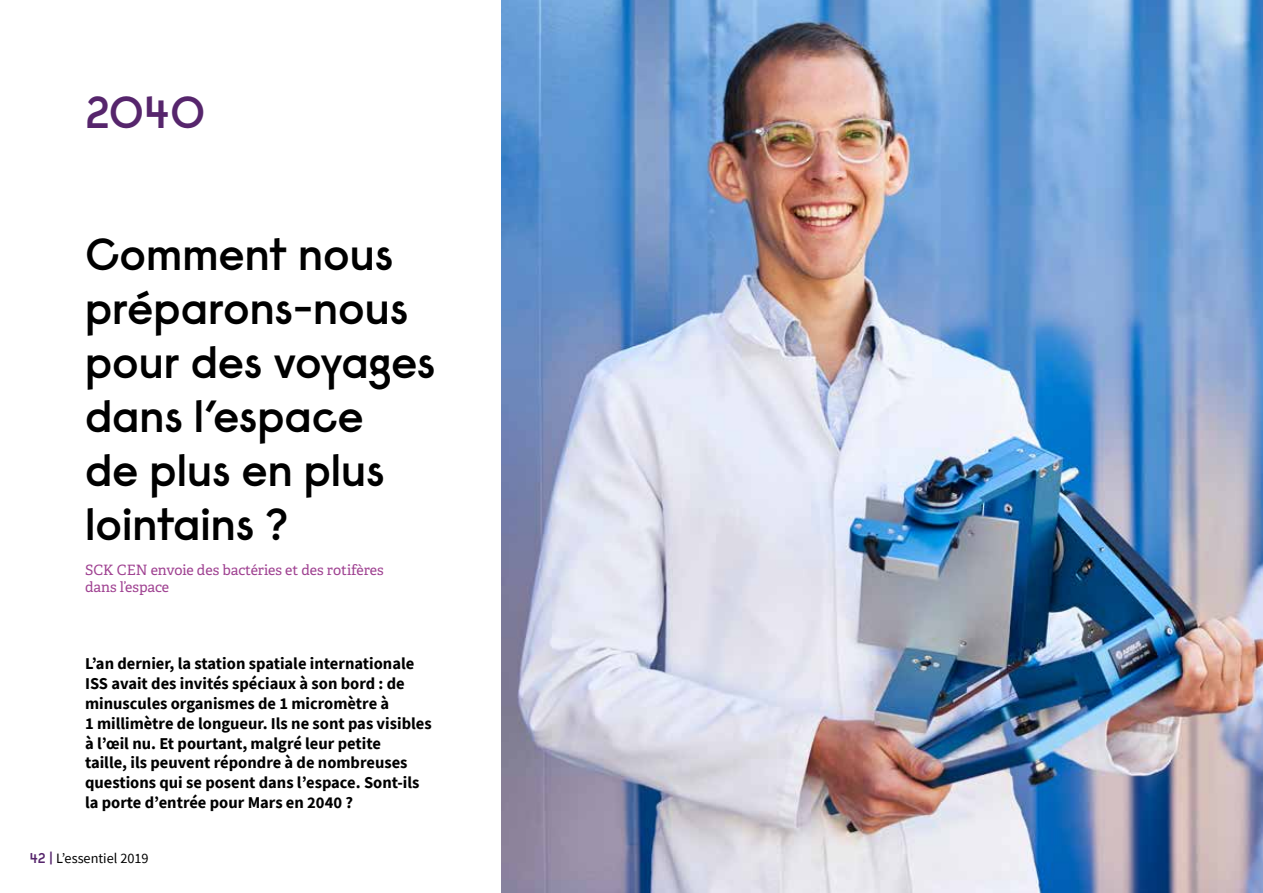
<style>
.page{position:relative;width:1263px;height:893px;background:#fff}
.page>*{position:absolute;margin:0;border:0;box-sizing:border-box;transform-origin:0 0}
.t1{font:600 45px/54px "Raisonne Pro";color:#000}
.t2{font:600 45px "Raisonne Pro";color:#56256c}
.t3{font:700 16.5px/19.8px "Source Sans Pro";color:#000}
.t4{font:14.25px/17.1px "Adelle";color:#9f4191}
.t5{font:14.25px "Source Sans Pro";color:#000}
.s1{font-family:"Raisonne Pro";font-weight:600;color:#56256c}
</style>
<div class="page">
<img style="left:502px;top:0;width:761px;height:893px">
<h1 class="t2" style="left:85px;top:83px;width:122px">2040</h1>
<h1 class="t1" style="left:85px;top:227px;width:352px">Comment nous préparons-nous pour des voyages dans l’espace<br>de plus en plus lointains ?</h1>
<p class="t4" style="left:85px;top:561px;width:300px">SCK CEN envoie des bactéries et des rotifères dans l’espace</p>
<p class="t3" style="left:85px;top:654px;width:348px">L’an dernier, la station spatiale internationale ISS avait des invités spéciaux à son bord : de minuscules organismes de 1 micromètre à<br>1 millimètre de longueur. Ils ne sont pas visibles à l’œil nu. Et pourtant, malgré leur petite<br>taille, ils peuvent répondre à de nombreuses questions qui se posent dans l’espace. Sont-ils la porte d’entrée pour Mars en 2040 ?</p>
<p class="t5" style="left:30px;top:849px;width:120px"><span class="s1">42 |</span> L’essentiel 2019</p>
</div>
